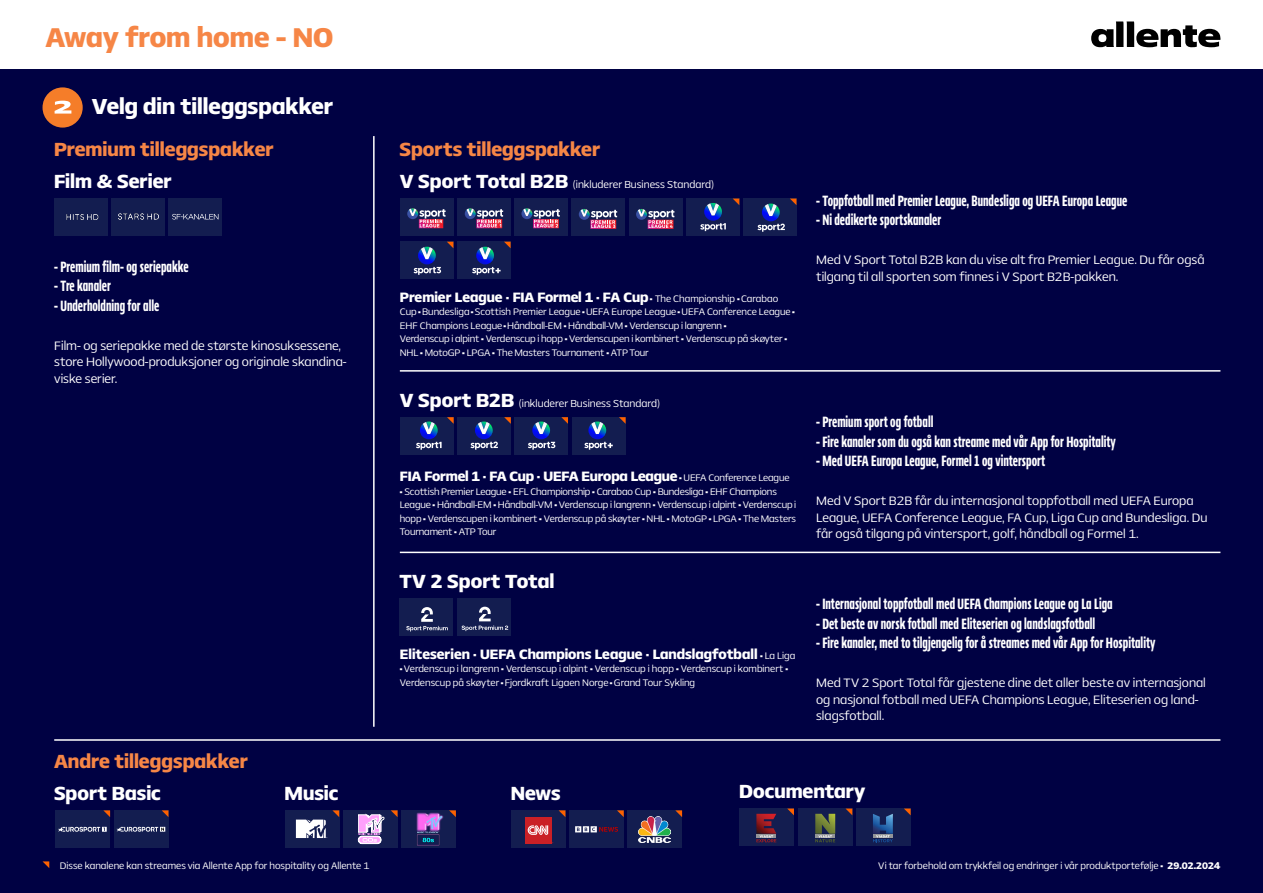
<style>
.page{position:relative;width:1263px;height:893px;background:#fff}
.page>*{position:absolute;margin:0;border:0;box-sizing:border-box;transform-origin:0 0}
.t1{font:200 condensed 30px "Allente Sans";color:#f68646}
.t2{font:200 condensed 24px "Allente Sans";color:#fff}
.t3{font:200 condensed 21px "Allente Sans";color:#f68646}
.t4{font:200 condensed 21px "Allente Sans";color:#fff}
.t5{font:200 condensed 16.5px "Allente Sans";color:#fff}
.t6{font:200 condensed 15px "Allente Sans";color:#fff}
.t7{font:200 condensed 13.5px/16.5px "Allente Sans";color:#fff}
.t8{font:200 condensed 11.25px "Allente Sans";color:#fff}
.t9{font:200 condensed 10.5px/13.5px "Allente Sans";letter-spacing:-.015em;color:#fff}
.s1{font-size:21px}
.s2{font-size:10.5px}
</style>
<div class="page">
<div style="left:0;top:61px;width:1263px;height:680px;background:#000143"></div>
<div style="left:0;top:709px;width:1263px;height:184px;background:#000143"></div>
<div style="left:0;top:0;width:1263px;height:68px;background:#fff"></div>
<div style="left:43px;top:87px;width:40px;height:41px;background:#f57d29;border-radius:50%"></div>
<svg style="left:55px;top:101px;width:16px;height:13px"></svg>
<hr style="left:400px;top:370px;width:820px;height:2px;background:#fff">
<hr style="left:400px;top:552px;width:820px;height:1px;background:#fff">
<hr style="left:54px;top:739px;width:1166px;height:2px;background:#fff">
<hr style="left:373px;top:136px;width:2px;height:591px;background:#fff">
<div style="left:511px;top:810px;width:54px;height:38px;background:#131d50"></div>
<div style="left:569px;top:810px;width:55px;height:38px;background:#131d50"></div>
<div style="left:628px;top:810px;width:54px;height:38px;background:#131d50"></div>
<svg style="left:559px;top:810px;width:6px;height:7px"></svg>
<svg style="left:617px;top:810px;width:7px;height:7px"></svg>
<svg style="left:675px;top:810px;width:7px;height:7px"></svg>
<img style="left:638px;top:817px;width:32px;height:26px">
<div style="left:525px;top:817px;width:26px;height:26px;background:#ca2026"></div>
<svg style="left:528px;top:825px;width:20px;height:10px"></svg>
<div style="left:285px;top:810px;width:54px;height:38px;background:#131d50"></div>
<div style="left:343px;top:810px;width:55px;height:38px;background:#131d50"></div>
<div style="left:401px;top:810px;width:55px;height:38px;background:#131d50"></div>
<svg style="left:391px;top:810px;width:7px;height:7px"></svg>
<svg style="left:449px;top:810px;width:7px;height:7px"></svg>
<svg style="left:358px;top:815px;width:26px;height:29px"></svg>
<svg style="left:296px;top:810px;width:43px;height:28px"></svg>
<img style="left:416px;top:812px;width:28px;height:34px">
<div style="left:56px;top:810px;width:54px;height:38px;background:#131d50"></div>
<div style="left:114px;top:810px;width:55px;height:38px;background:#131d50"></div>
<svg style="left:103px;top:810px;width:7px;height:7px"></svg>
<svg style="left:162px;top:810px;width:6px;height:7px"></svg>
<svg style="left:58px;top:827px;width:49px;height:5px"></svg>
<svg style="left:116px;top:827px;width:49px;height:5px"></svg>
<div style="left:54px;top:198px;width:54px;height:38px;background:#131d50"></div>
<div style="left:111px;top:198px;width:54px;height:38px;background:#131d50"></div>
<div style="left:169px;top:198px;width:53px;height:38px;background:#131d50"></div>
<div style="left:743px;top:198px;width:53px;height:38px;background:#131d50"></div>
<div style="left:400px;top:242px;width:53px;height:37px;background:#131d50"></div>
<div style="left:457px;top:242px;width:54px;height:37px;background:#131d50"></div>
<div style="left:400px;top:198px;width:53px;height:38px;background:#131d50"></div>
<div style="left:572px;top:198px;width:53px;height:38px;background:#131d50"></div>
<div style="left:457px;top:198px;width:54px;height:38px;background:#131d50"></div>
<div style="left:629px;top:198px;width:53px;height:38px;background:#131d50"></div>
<div style="left:514px;top:198px;width:54px;height:38px;background:#131d50"></div>
<div style="left:686px;top:198px;width:53px;height:38px;background:#131d50"></div>
<svg style="left:700px;top:203px;width:26px;height:28px"></svg>
<svg style="left:419px;top:227px;width:24px;height:1px"></svg>
<svg style="left:407px;top:208px;width:39px;height:19px"></svg>
<svg style="left:476px;top:227px;width:26px;height:1px"></svg>
<svg style="left:465px;top:208px;width:38px;height:19px"></svg>
<svg style="left:533px;top:227px;width:26px;height:1px"></svg>
<svg style="left:521px;top:208px;width:39px;height:19px"></svg>
<svg style="left:590px;top:228px;width:26px;height:1px"></svg>
<svg style="left:579px;top:209px;width:38px;height:19px"></svg>
<svg style="left:648px;top:228px;width:25px;height:1px"></svg>
<svg style="left:636px;top:209px;width:38px;height:19px"></svg>
<svg style="left:414px;top:247px;width:27px;height:28px"></svg>
<svg style="left:757px;top:199px;width:39px;height:33px"></svg>
<svg style="left:447px;top:242px;width:6px;height:6px"></svg>
<svg style="left:733px;top:199px;width:6px;height:6px"></svg>
<svg style="left:472px;top:242px;width:39px;height:33px"></svg>
<div style="left:457px;top:598px;width:53px;height:38px;background:#131d50"></div>
<div style="left:400px;top:598px;width:53px;height:38px;background:#131d50"></div>
<svg style="left:406px;top:607px;width:42px;height:24px"></svg>
<svg style="left:461px;top:607px;width:47px;height:24px"></svg>
<img style="left:66px;top:214px;width:33px;height:6px">
<svg style="left:172px;top:214px;width:46px;height:6px"></svg>
<div style="left:400px;top:417px;width:54px;height:37px;background:#131d50"></div>
<div style="left:572px;top:417px;width:54px;height:37px;background:#131d50"></div>
<div style="left:457px;top:417px;width:54px;height:37px;background:#131d50"></div>
<div style="left:515px;top:417px;width:53px;height:37px;background:#131d50"></div>
<svg style="left:584px;top:421px;width:29px;height:29px"></svg>
<svg style="left:470px;top:421px;width:28px;height:29px"></svg>
<svg style="left:528px;top:421px;width:27px;height:29px"></svg>
<svg style="left:416px;top:417px;width:38px;height:33px"></svg>
<svg style="left:619px;top:417px;width:7px;height:7px"></svg>
<svg style="left:504px;top:417px;width:7px;height:7px"></svg>
<svg style="left:561px;top:417px;width:7px;height:7px"></svg>
<svg style="left:575px;top:826px;width:43px;height:6px"></svg>
<svg style="left:1091px;top:21px;width:129px;height:26px"></svg>
<img style="left:118px;top:213px;width:40px;height:7px">
<svg style="left:43px;top:861px;width:6px;height:7px"></svg>
<div style="left:739px;top:808px;width:55px;height:38px;background:#131d50"></div>
<div style="left:798px;top:808px;width:54px;height:38px;background:#131d50"></div>
<div style="left:856px;top:808px;width:55px;height:38px;background:#131d50"></div>
<svg style="left:815px;top:814px;width:20px;height:28px"></svg>
<svg style="left:756px;top:814px;width:20px;height:28px"></svg>
<svg style="left:873px;top:814px;width:20px;height:28px"></svg>
<svg style="left:787px;top:809px;width:7px;height:6px"></svg>
<svg style="left:846px;top:809px;width:6px;height:6px"></svg>
<svg style="left:904px;top:809px;width:7px;height:6px"></svg>
<h1 class="t1" style="left:46px;top:22px;width:289px">Away from home - NO</h1>
<h2 class="t2" style="left:92px;top:94px;width:243px">Velg din tilleggspakker</h2>
<h3 class="t3" style="left:54px;top:138px;width:221px">Premium tilleggspakker</h3>
<h3 class="t3" style="left:399px;top:138px;width:202px">Sports tilleggspakker</h3>
<h3 class="t4" style="left:54px;top:170px;width:119px">Film &amp; Serier</h3>
<p class="t8" style="left:400px;top:178px;width:316px"><span class="s1">V Sport Total B2B</span> (inkluderer Business Standard)</p>
<h3 class="t5" style="left:54px;top:257px;width:136px">- Premium film- og seriepakke</h3>
<h3 class="t5" style="left:54px;top:277px;width:58px">- Tre kanaler</h3>
<h3 class="t5" style="left:54px;top:296px;width:107px">- Underholdning for alle</h3>
<p class="t7" style="left:54px;top:337px;width:294px">Film- og seriepakke med de største kinosuksessene, store Hollywood-produksjoner og originale skandina&shy;viske serier.</p>
<h3 class="t3" style="left:54px;top:750px;width:195px">Andre tilleggspakker</h3>
<h3 class="t6" style="left:400px;top:289px;width:380px">Premier League · FIA Formel 1 · FA Cup<span class="s2">· The Championship ·Carabao</span></h3>
<p class="t9" style="left:400px;top:305px;width:396px">Cup·Bundesliga·Scottish Premier League·UEFA Europe League·UEFA Conference League· EHF Champions League·Håndball-EM · Håndball-VM · Verdenscup i langrenn ·<br>Verdenscup i alpint · Verdenscup i hopp · Verdenscupen i kombinert · Verdenscup på skøyter · NHL · MotoGP · LPGA · The Masters Tournament · ATP Tour</p>
<p class="t8" style="left:400px;top:397px;width:262px"><span class="s1">V Sport B2B</span> (inkluderer Business Standard)</p>
<h3 class="t6" style="left:400px;top:468px;width:391px">FIA Formel 1 · FA Cup · UEFA Europa League <span class="s2">· UEFA Conference League</span></h3>
<p class="t9" style="left:400px;top:484px;width:398px">· Scottish Premier League · EFL Championship · Carabao Cup · Bundesliga · EHF Champions League · Håndball-EM · Håndball-VM · Verdenscup i langrenn · Verdenscup i alpint · Verdenscup i hopp · Verdenscupen i kombinert · Verdenscup på skøyter · NHL · MotoGP · LPGA · The Masters Tournament · ATP Tour</p>
<h3 class="t4" style="left:399px;top:570px;width:157px">TV 2 Sport Total</h3>
<h3 class="t6" style="left:400px;top:646px;width:397px">Eliteserien · UEFA Champions League · Landslagfotball <span class="s2">· La Liga</span></h3>
<p class="t9" style="left:400px;top:662px;width:390px">·Verdenscup i langrenn · Verdenscup i alpint · Verdenscup i hopp · Verdenscup i kombinert ·<br>Verdenscup på skøyter·Fjordkraft Ligaen Norge·Grand Tour Sykling</p>
<h3 class="t5" style="left:816px;top:192px;width:313px">- Toppfotball med Premier League, Bundesliga og UEFA Europa League</h3>
<h3 class="t5" style="left:816px;top:211px;width:127px">- Ni dedikerte sportskanaler</h3>
<p class="t7" style="left:816px;top:252px;width:390px">Med V Sport Total B2B kan du vise alt fra Premier League. Du får også tilgang til all sporten som finnes i V Sport B2B-pakken.</p>
<h3 class="t5" style="left:816px;top:413px;width:119px">- Premium sport og fotball</h3>
<h3 class="t5" style="left:816px;top:433px;width:301px">- Fire kanaler som du også kan streame med vår App for Hospitality</h3>
<h3 class="t5" style="left:816px;top:452px;width:231px">- Med UEFA Europa League, Formel 1 og vintersport</h3>
<p class="t7" style="left:816px;top:493px;width:393px">Med V Sport B2B får du internasjonal toppfotball med UEFA Europa<br>League, UEFA Conference League, FA Cup, Liga Cup and Bundesliga. Du får også tilgang på vintersport, golf, håndball og Formel 1.</p>
<h3 class="t5" style="left:816px;top:595px;width:298px">- Internasjonal toppfotball med UEFA Champions League og La Liga</h3>
<h3 class="t5" style="left:816px;top:615px;width:281px">- Det beste av norsk fotball med Eliteserien og landslagsfotball</h3>
<h3 class="t5" style="left:816px;top:634px;width:341px">- Fire kanaler, med to tilgjengelig for å streames med vår App for Hospitality</h3>
<p class="t7" style="left:816px;top:674px;width:391px">Med TV 2 Sport Total får gjestene dine det aller beste av internasjonal og nasjonal fotball med UEFA Champions League, Eliteserien og land&shy;slagsfotball.</p>
<h3 class="t4" style="left:54px;top:782px;width:108px">Sport Basic</h3>
<h3 class="t4" style="left:285px;top:782px;width:55px">Music</h3>
<h3 class="t4" style="left:511px;top:782px;width:51px">News</h3>
<h3 class="t4" style="left:739px;top:780px;width:128px">Documentary</h3>
<p class="t9" style="left:60px;top:858px;width:311px">Disse kanalene kan streames via Allente App for hospitality og Allente 1</p>
<p class="t9" style="left:878px;top:858px;width:344px">Vi tar forbehold om trykkfeil og endringer i vår produktportefølje · 29.02.2024</p>
</div>
